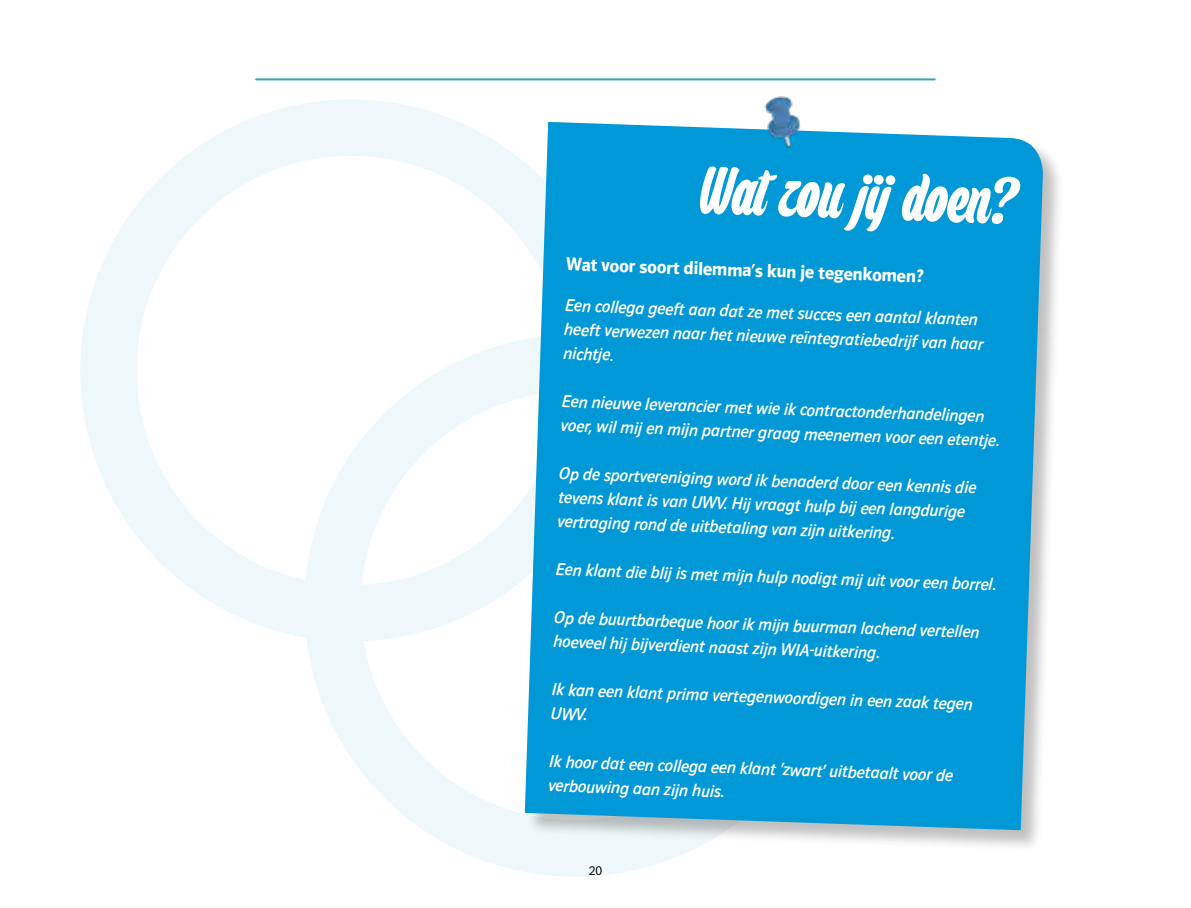
<style>
.page{position:relative;width:1191px;height:908px;background:#fff}
.page>*{position:absolute;margin:0;border:0;box-sizing:border-box;transform-origin:0 0}
.t1{font:700 19px "UWV Sans 2010";color:#fff}
.t2{font:italic 18px/24px "UWV Sans 2010";color:#fff}
.t3{font:300 14px "UWV Sans 2010";color:#000}
</style>
<div class="page">
<svg style="left:307px;top:641px;width:382px;height:235px"></svg>
<svg style="left:80px;top:100px;width:471px;height:541px"></svg>
<div style="left:525px;top:123px;width:539px;height:728px;background:#000;opacity:.25"></div>
<div style="left:525px;top:122px;width:519px;height:707px;background:#0098d6"></div>
<svg style="left:700px;top:166px;width:320px;height:65px"></svg>
<img style="left:753px;top:96px;width:60px;height:56px">
<hr style="left:256px;top:78px;width:678px;height:2px;background:#2fa5ad">
<p class="t1" style="left:567px;top:253px;width:359px;rotate:2deg">Wat voor soort dilemma’s kun je tegenkomen?</p>
<p class="t2" style="left:565px;top:293px;width:421px;rotate:2deg">Een collega geeft aan dat ze met succes een aantal klanten heeft verwezen naar het nieuwe reïntegratiebedrijf van haar nichtje.</p>
<p class="t2" style="left:562px;top:389px;width:441px;rotate:2deg">Een nieuwe leverancier met wie ik contractonderhandelingen voer, wil mij en mijn partner graag meenemen voor een etentje.</p>
<p class="t2" style="left:559px;top:461px;width:419px;rotate:2deg">Op de sportvereniging word ik benaderd door een kennis die tevens klant is van UWV. Hij vraagt hulp bij een langdurige vertraging rond de uitbetaling van zijn uitkering.</p>
<p class="t2" style="left:556px;top:557px;width:442px;rotate:2deg">Een klant die blij is met mijn hulp nodigt mij uit voor een borrel.</p>
<p class="t2" style="left:554px;top:605px;width:427px;rotate:2deg">Op de buurtbarbeque hoor ik mijn buurman lachend vertellen hoeveel hij bijverdient naast zijn WIA-uitkering.</p>
<p class="t2" style="left:552px;top:677px;width:423px;rotate:2deg">Ik kan een klant prima vertegenwoordigen in een zaak tegen<br>UWV.</p>
<p class="t2" style="left:549px;top:749px;width:406px;rotate:2deg">Ik hoor dat een collega een klant ‘zwart’ uitbetaalt voor de verbouwing aan zijn huis.</p>
<p class="t3" style="left:589px;top:862px;width:15px">20</p>
</div>
